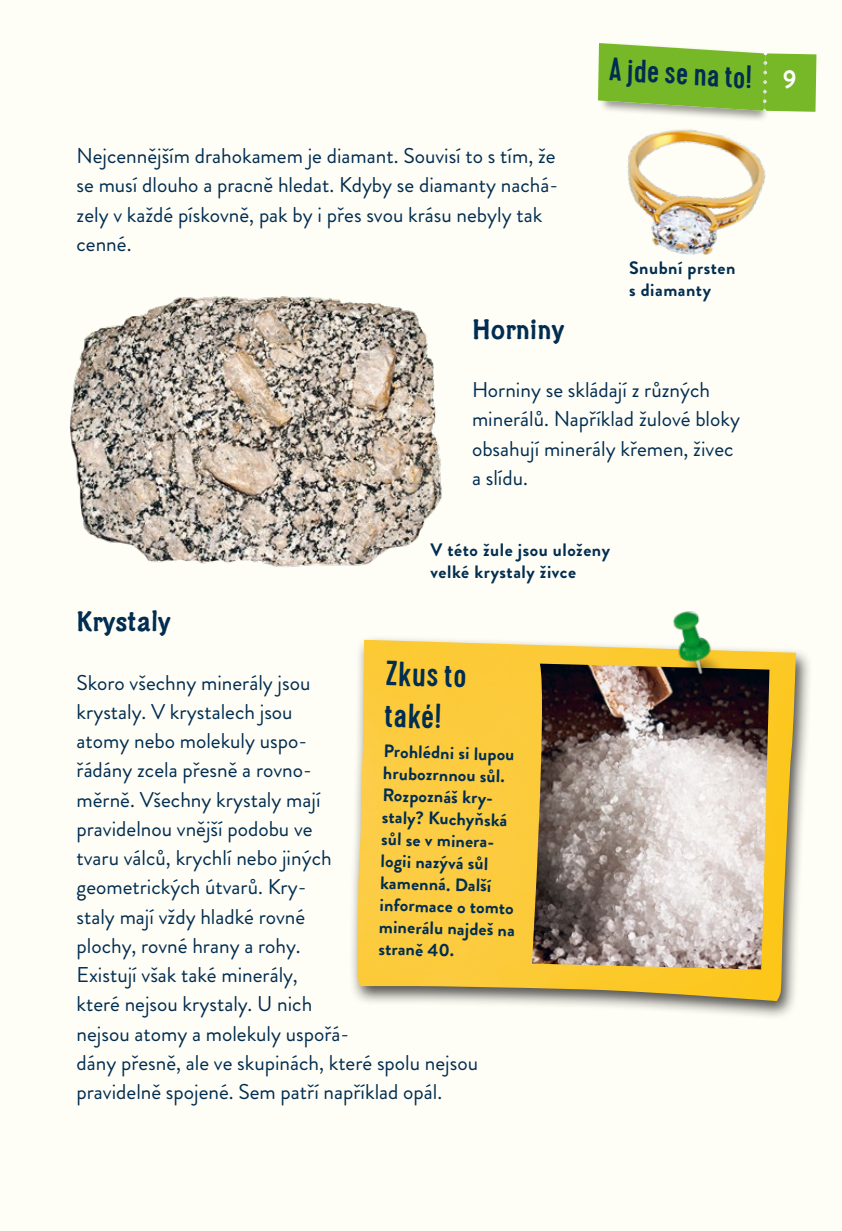
<style>
.page{position:relative;width:842px;height:1231px;background:#fffef6}
.page>*{position:absolute;margin:0;border:0;box-sizing:border-box;transform-origin:0 0}
.KastenNEU{font:500 34.88px/41.9px "Cervo";color:#002d51}
.t1{font:500 32.62px "Cervo";color:#002d51}
.Headline_13_pt_1108{font:700 29.25px "Clichee";letter-spacing:.02em;color:#002d51}
.blok{font:21.38px/29.2px "Brandon Grotesque";color:#002d51}
.Kästen_Fließtest_Kie{font:700 18px/21.8px "Brandon Grotesque";color:#002d51}
.BU_ohne_Raster{font:700 18px/22.1px "Brandon Grotesque";letter-spacing:.03em;color:#002d51}
</style>
<div class="page">
<img style="left:69px;top:296px;width:373px;height:271px">
<div style="left:349px;top:634px;width:463px;height:386px;background:#000;opacity:.7"></div>
<img style="left:357px;top:640px;width:439px;height:361px">
<img style="left:532px;top:664px;width:237px;height:306px">
<img style="left:627px;top:112px;width:140px;height:143px">
<img style="left:639px;top:634px;width:1px;height:79px">
<img style="left:640px;top:611px;width:125px;height:107px">
<svg style="left:598px;top:43px;width:218px;height:69px"></svg>
<p class="blok" style="left:77px;top:142px;width:483px">Nejcennějším drahokamem je diamant. Souvisí to s tím, že se musí dlouho a pracně hledat. Kdyby se diamanty nachá&shy;zely v každé pískovně, pak by i přes svou krásu nebyly tak cenné.</p>
<h2 class="t1" style="left:610px;top:50px;width:146px;rotate:3deg">A jde se na to!</h2>
<p class="BU_ohne_Raster" style="left:629px;top:257px;width:108px">Snubní prsten s diamanty</p>
<p class="Headline_13_pt_1108" style="left:472px;top:313px;width:94px">Horniny</p>
<p class="blok" style="left:472px;top:376px;width:269px">Horniny se skládají z různých minerálů. Například žulové bloky obsahují minerály křemen, živec a slídu.</p>
<p class="BU_ohne_Raster" style="left:431px;top:539px;width:181px">V této žule jsou uloženy velké krystaly živce</p>
<p class="Headline_13_pt_1108" style="left:77px;top:605px;width:95px">Krystaly</p>
<p class="blok" style="left:77px;top:668px;width:403px">Skoro všechny minerály jsou<br>krystaly. V krystalech jsou<br>atomy nebo molekuly uspo-<br>řádány zcela přesně a rovno-<br>měrně. Všechny krystaly mají<br>pravidelnou vnější podobu ve<br>tvaru válců, krychlí nebo jiných<br>geometrických útvarů. Kry-<br>staly mají vždy hladké rovné<br>plochy, rovné hrany a rohy.<br>Existují však také minerály,<br>které nejsou krystaly. U nich<br>nejsou atomy a molekuly uspořá-<br>dány přesně, ale ve skupinách, které spolu nejsou pravidelně spojené. Sem patří například opál.</p>
<p class="KastenNEU" style="left:386px;top:654px;width:83px;rotate:1deg">Zkus to také!</p>
<p class="Kästen_Fließtest_Kie" style="left:382px;top:741px;width:138px;rotate:1deg">Prohlédni si lupou hrubozrnnou sůl.<br>Rozpoznáš kry&shy;staly? Kuchyňská sůl se v minera&shy;logii nazývá sůl kamenná. Další informace o tomto minerálu najdeš na straně 40.</p>
</div>
